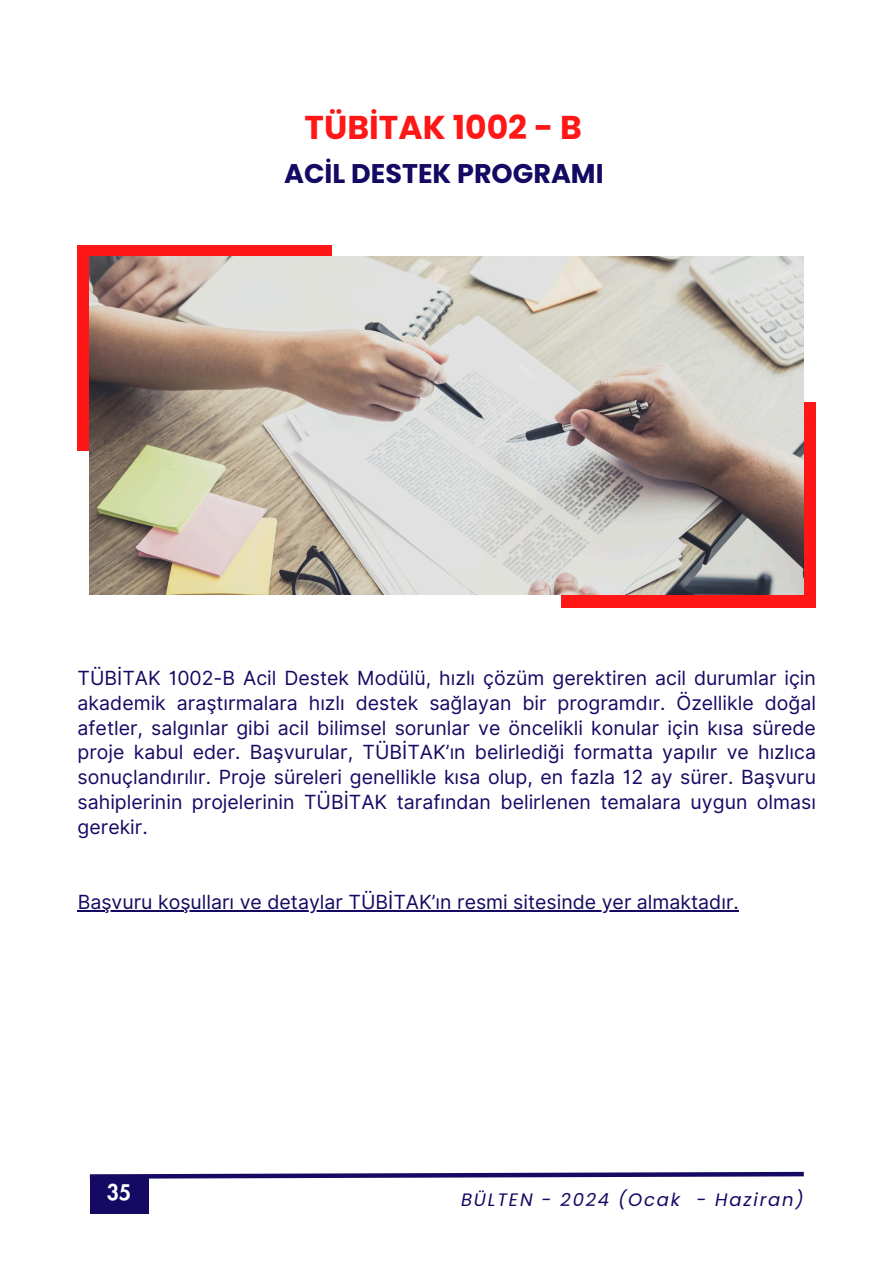
<style>
.page{position:relative;width:894px;height:1264px;background:#fff}
.page>*{position:absolute;margin:0;border:0;box-sizing:border-box;transform-origin:0 0}
.t1{font:700 33px "Poppins";color:#ff1616}
.t2{font:700 27px "Poppins";color:#140963}
.t3{font:800 21px "Futura LT Pro";color:#fff}
.t4{font:19.5px/24.8px "Inter";color:#140963;text-align:justify}
.t5{font:italic 18px "Poppins";letter-spacing:.1em;color:#140963}
</style>
<div class="page">
<div style="left:78px;top:245px;width:254px;height:205px;background:#ff1616"></div>
<div style="left:561px;top:403px;width:254px;height:205px;background:#ff1616"></div>
<img style="left:90px;top:256px;width:713px;height:339px">
<svg style="left:89px;top:1171px;width:715px;height:9px"></svg>
<div style="left:90px;top:1175px;width:58px;height:38px;background:#140963"></div>
<hr style="left:78px;top:910px;width:660px;height:1px;background:#140963">
<p class="t1" style="left:304px;top:105px;width:279px">TÜBİTAK 1002 - B</p>
<p class="t2" style="left:284px;top:154px;width:321px">ACİL DESTEK PROGRAMI</p>
<p class="t4" style="left:78px;top:665px;width:739px">TÜBİTAK 1002-B Acil Destek Modülü, hızlı çözüm gerektiren acil durumlar için akademik araştırmalara hızlı destek sağlayan bir programdır. Özellikle doğal afetler, salgınlar gibi acil bilimsel sorunlar ve öncelikli konular için kısa sürede proje kabul eder. Başvurular, TÜBİTAK’ın belirlediği formatta yapılır ve hızlıca sonuçlandırılır. Proje süreleri genellikle kısa olup, en fazla 12 ay sürer. Başvuru sahiplerinin projelerinin TÜBİTAK tarafından belirlenen temalara uygun olması gerekir.</p>
<p class="t4" style="left:78px;top:889px;width:662px">Başvuru koşulları ve detaylar TÜBİTAK’ın resmi sitesinde yer almaktadır.</p>
<h2 class="t3" style="left:107px;top:1182px;width:26px">35</h2>
<p class="t5" style="left:461px;top:1186px;width:344px">BÜLTEN - 2024 (Ocak - Haziran)</p>
</div>
